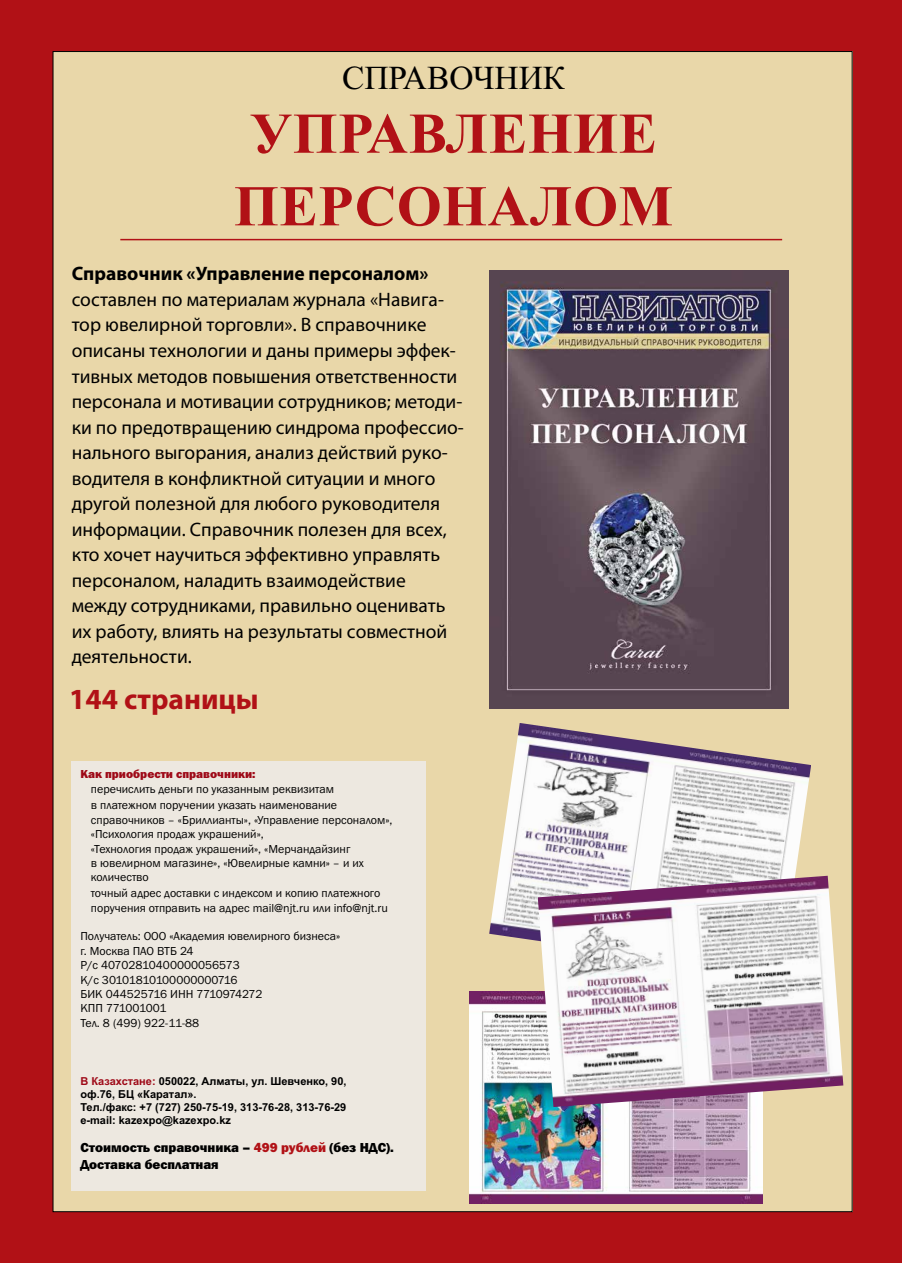
<style>
.page{position:relative;width:902px;height:1263px;background:#fff}
.page>*{position:absolute;margin:0;border:0;box-sizing:border-box;transform-origin:0 0}
.t1{font:700 57.6px/72.6px "Times New Roman";letter-spacing:.01em;color:#b11116}
.t2{font:33.45px "Times New Roman";color:#000}
.t3{font:700 29.25px "Myriad Pro";color:#b11116}
.t4{font:19.5px/25.5px "Myriad Pro";color:#000}
.t5{font:700 19.5px "Myriad Pro";color:#000}
.t6{font:800 13.5px/16.2px "Franklin Gothic";color:#000}
.t7{font:12px/14.4px "Franklin Gothic";color:#000}
.t8{font:800 12px "Franklin Gothic";color:#9e0917}
.t9{font:700 10.95px/13.2px "Arial";color:#000}
.s1{color:#9e0917}
.s2{color:#b11116}
</style>
<div class="page">
<div style="left:0;top:0;width:901px;height:1263px;background:#b11116"></div>
<div style="left:53px;top:52px;width:799px;height:1160px;background:#e9d7a9"></div>
<hr style="left:120px;top:239px;width:662px;height:1px;background:#b11116">
<img style="left:489px;top:723px;width:322px;height:218px">
<img style="left:469px;top:991px;width:293px;height:213px">
<img style="left:538px;top:876px;width:305px;height:231px">
<img style="left:489px;top:270px;width:299px;height:438px">
<div style="left:72px;top:761px;width:354px;height:429px;background:#ede8e0"></div>
<h2 class="t2" style="left:342px;top:55px;width:225px">СПРАВОЧНИК</h2>
<h1 class="t1" style="left:234px;top:96px;width:440px">УПРАВЛЕНИЕ<br>ПЕРСОНАЛОМ</h1>
<p class="t5" style="left:72px;top:261px;width:358px">Справочник «Управление персоналом»</p>
<p class="t4" style="left:72px;top:286px;width:394px">составлен по материалам журнала «Навига&shy;тор ювелирной торговли». В справочнике описаны технологии и даны примеры эффек&shy;тивных методов повышения ответственности персонала и мотивации сотрудников; методи&shy;ки по предотвращению синдрома профессио&shy;нального выгорания, анализ действий руко&shy;водителя в конфликтной ситуации и много другой полезной для любого руководителя информации. Справочник полезен для всех, кто хочет научиться эффективно управлять персоналом, наладить взаимодействие между сотрудниками, правильно оценивать их работу, влиять на результаты совместной деятельности.</p>
<h3 class="t3" style="left:69px;top:680px;width:191px">144 страницы</h3>
<p class="t8" style="left:80px;top:766px;width:176px">Как приобрести справочники:</p>
<p class="t7" style="left:91px;top:782px;width:248px;line-height:15.9px">перечислить деньги по указанным реквизитам в платежном поручении указать наименование</p>
<p class="t7" style="left:91px;top:813px;width:303px">справочников – «Бриллианты», «Управление персоналом», «Психология продаж украшений»,<br>«Технология продаж украшений», «Мерчандайзинг<br>в ювелирном магазине», «Ювелирные камни» – и их количество</p>
<p class="t7" style="left:91px;top:886px;width:298px">точный адрес доставки с индексом и копию платежного поручения отправить на адрес mail@njt.ru или info@njt.ru</p>
<p class="t7" style="left:80px;top:929px;width:261px">Получатель: ООО «Академия ювелирного бизнеса» г. Москва ПАО ВТБ 24<br>Р/с 40702810400000056573<br>К/с 30101810100000000716<br>БИК 044525716 ИНН 7710974272<br>КПП 771001001<br>Тел. 8 (499) 922-11-88</p>
<p class="t9" style="left:80px;top:1075px;width:268px"><span class="s1">В Казахстане:</span> 050022, Алматы, ул. Шевченко, 90, оф.76, БЦ «Каратал».<br>Тел./факс: +7 (727) 250-75-19, 313-76-28, 313-76-29 e-mail: kazexpo@kazexpo.kz</p>
<p class="t6" style="left:80px;top:1140px;width:315px">Стоимость справочника – <span class="s2">499 рублей</span> (без НДС).<br>Доставка бесплатная</p>
</div>
